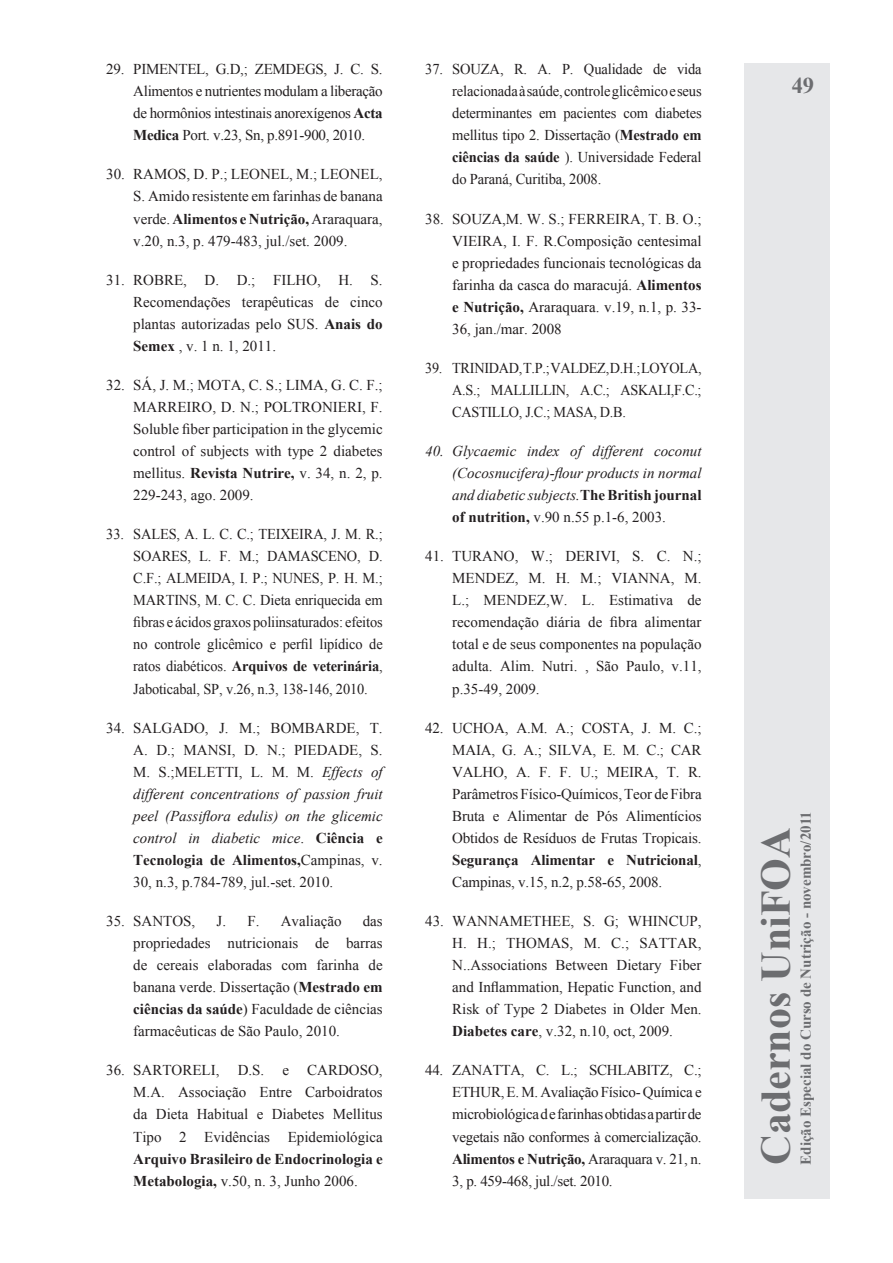
<style>
.page{position:relative;width:893px;height:1263px;background:#fff}
.page>*{position:absolute;margin:0;border:0;box-sizing:border-box;transform-origin:0 0}
.t1{font:700 42px "Times New Roman";color:#6c6d70}
.t2{font:700 22.5px "Times New Roman";color:#6c6d70}
.t3{font:15px/22px "Times New Roman";color:#231f20;text-align:justify}
.t4{font:15px/22px "Times New Roman";color:#231f20;text-align:justify;scale:.96 1}
.t5{font:15px/22px "Times New Roman";color:#211c1d;text-align:justify}
.t6{font:italic 15px/22px "Times New Roman";color:#231f20;text-align:justify}
.t7{font:15px/22px "Times New Roman";color:#231f20;text-align:justify;scale:.95 1}
.t8{font:700 15px/22px "Times New Roman";color:#231f20}
.t9{font:700 15px "Times New Roman";color:#6c6d70}
.s1{font-weight:700}
.s2{font-style:italic}
.s3{font-weight:400}
.s4{color:#231f20}
.s5{font-weight:700;font-style:normal}
.s6{font-style:normal}
</style>
<div class="page">
<div style="left:744px;top:64px;width:85px;height:1135px;background:#e6e7e9"></div>
<p class="t3" style="left:133px;top:58px;width:251px;text-indent:-27px">29. PIMENTEL, G.D,; ZEMDEGS, J. C. S.<br>Alimentos e nutrientes modulam a liberação de hormônios intestinais anorexígenos <span class="s1">Acta Medica</span> Port. v.23, Sn, p.891-900, 2010.</p>
<p class="t3" style="left:133px;top:163px;width:251px;text-indent:-27px">30. RAMOS, D. P.; LEONEL, M.; LEONEL, S. Amido resistente em farinhas de banana verde. <span class="s1">Alimentos e Nutrição,</span> Araraquara, v.20, n.3, p. 479-483, jul./set. 2009.</p>
<p class="t3" style="left:133px;top:268px;width:251px;text-indent:-27px">31. ROBRE, D. D.; FILHO, H. S.<br>Recomendações terapêuticas de cinco plantas autorizadas pelo SUS. <span class="s1">Anais do Semex</span> , v. 1 n. 1, 2011.</p>
<p class="t3" style="left:133px;top:374px;width:251px;text-indent:-27px">32. SÁ, J. M.; MOTA, C. S.; LIMA, G. C. F.; MARREIRO, D. N.; POLTRONIERI, F.<br>Soluble fiber participation in the glycemic control of subjects with type 2 diabetes mellitus. <span class="s1">Revista Nutrire,</span> v. 34, n. 2, p.<br>229-243, ago. 2009.</p>
<p class="t4" style="left:133px;top:523px;width:261px;text-indent:-27px">33. SALES, A. L. C. C.; TEIXEIRA, J. M. R.; SOARES, L. F. M.; DAMASCENO, D.<br>C.F.; ALMEIDA, I. P.; NUNES, P. H. M.; MARTINS, M. C. C. Dieta enriquecida em fibras e ácidos graxos poliinsaturados: efeitos no controle glicêmico e perfil lipídico de ratos diabéticos. <span class="s1">Arquivos de veterinária</span>, Jaboticabal, SP, v.26, n.3, 138-146, 2010.</p>
<p class="t3" style="left:133px;top:716px;width:251px;text-indent:-27px">34. SALGADO, J. M.; BOMBARDE, T.<br>A. D.; MANSI, D. N.; PIEDADE, S.<br>M. S.;MELETTI, L. M. M. <span class="s2">Effects of different concentrations of passion fruit peel (Passiflora edulis) on the glicemic control in diabetic mice</span>. <span class="s1">Ciência e Tecnologia de Alimentos,</span>Campinas, v.<br>30, n.3, p.784-789, jul.-set. 2010.</p>
<p class="t3" style="left:106px;top:910px;width:91px">35. SANTOS,</p>
<p class="t3" style="left:217px;top:910px;width:44px">J. F.</p>
<p class="t3" style="left:281px;top:910px;width:62px">Avaliação</p>
<p class="t3" style="left:133px;top:910px;width:251px;text-indent:229px">das propriedades nutricionais de barras de cereais elaboradas com farinha de banana verde. Dissertação (<span class="s1">Mestrado em ciências da saúde</span>) Faculdade de ciências farmacêuticas de São Paulo, 2010.</p>
<p class="t3" style="left:133px;top:1059px;width:251px;text-indent:-27px">36. SARTORELI, D.S. e CARDOSO, M.A. Associação Entre Carboidratos da Dieta Habitual e Diabetes Mellitus Tipo 2 Evidências Epidemiológica</p>
<p class="t8" style="left:133px;top:1147px;width:251px">Arquivo Brasileiro de Endocrinologia e<br>Metabologia, <span class="s3">v.50, n. 3, Junho 2006.</span></p>
<p class="t3" style="left:452px;top:58px;width:251px;text-indent:-27px">37. SOUZA, R. A. P. Qualidade de vida relacionada à saúde, controle glicêmico e seus determinantes em pacientes com diabetes mellitus tipo 2. Dissertação (<span class="s1">Mestrado em ciências da saúde</span> ). Universidade Federal do Paraná, Curitiba, 2008.</p>
<p class="t5" style="left:452px;top:207px;width:251px;text-indent:-27px"><span class="s4">38. SOUZA,M. W. S.; FERREIRA, T. B. O.; VIEIRA, I. F. R.</span>Composição centesimal e propriedades funcionais tecnológicas da farinha da casca do maracujá. <span class="s1">Alimentos e Nutrição,</span> Araraquara. v.19, n.1, p. 33- 36, jan./mar. 2008</p>
<p class="t7" style="left:452px;top:357px;width:264px;text-indent:-27px">39. TRINIDAD, T.P.; VALDEZ, D.H.; LOYOLA, A.S.; MALLILLIN, A.C.; ASKALI,F.C.; CASTILLO, J.C.; MASA, D.B.</p>
<p class="t6" style="left:452px;top:440px;width:251px;text-indent:-27px">40. Glycaemic index of different coconut (Cocosnucifera)-flour products in normal and diabetic subjects.<span class="s5">The British journal of nutrition,</span> <span class="s6">v.90 n.55 p.1-6, 2003.</span></p>
<p class="t3" style="left:452px;top:545px;width:251px;text-indent:-27px">41. TURANO, W.; DERIVI, S. C. N.; MENDEZ, M. H. M.; VIANNA, M.<br>L.; MENDEZ,W. L. Estimativa de recomendação diária de fibra alimentar total e de seus componentes na população adulta. Alim. Nutri. , São Paulo, v.11, p.35-49, 2009.</p>
<p class="t3" style="left:452px;top:716px;width:251px;text-indent:-27px">42. UCHOA, A.M. A.; COSTA, J. M. C.; MAIA, G. A.; SILVA, E. M. C.; CAR VALHO, A. F. F. U.; MEIRA, T. R.<br>Parâmetros Físico-Químicos, Teor de Fibra Bruta e Alimentar de Pós Alimentícios Obtidos de Resíduos de Frutas Tropicais.<br><span class="s1">Segurança Alimentar e Nutricional</span>, Campinas, v.15, n.2, p.58-65, 2008.</p>
<p class="t3" style="left:452px;top:910px;width:251px;text-indent:-27px">43. WANNAMETHEE, S. G; WHINCUP, H. H.; THOMAS, M. C.; SATTAR, N..Associations Between Dietary Fiber and Inflammation, Hepatic Function, and Risk of Type 2 Diabetes in Older Men.<br><span class="s1">Diabetes care</span>, v.32, n.10, oct, 2009.</p>
<p class="t3" style="left:452px;top:1059px;width:251px;text-indent:-27px">44. ZANATTA, C. L.; SCHLABITZ, C.; ETHUR, E. M. Avaliação Físico- Química e microbiológica d e farinhas obtidas a partir de vegetais não conformes à comercialização.<br><span class="s1">Alimentos e Nutrição,</span> Araraquara v. 21, n.<br>3, p. 459-468, jul./set. 2010.</p>
<h2 class="t2" style="left:792px;top:70px;width:24px">49</h2>
<h1 class="t1" style="left:747px;top:1165px;width:339px;rotate:-90deg">Cadernos UniFOA</h1>
<p class="t9" style="left:795px;top:1165px;width:355px;rotate:-90deg">Edição Especial do Curso de Nutrição - novembro/2011</p>
</div>
